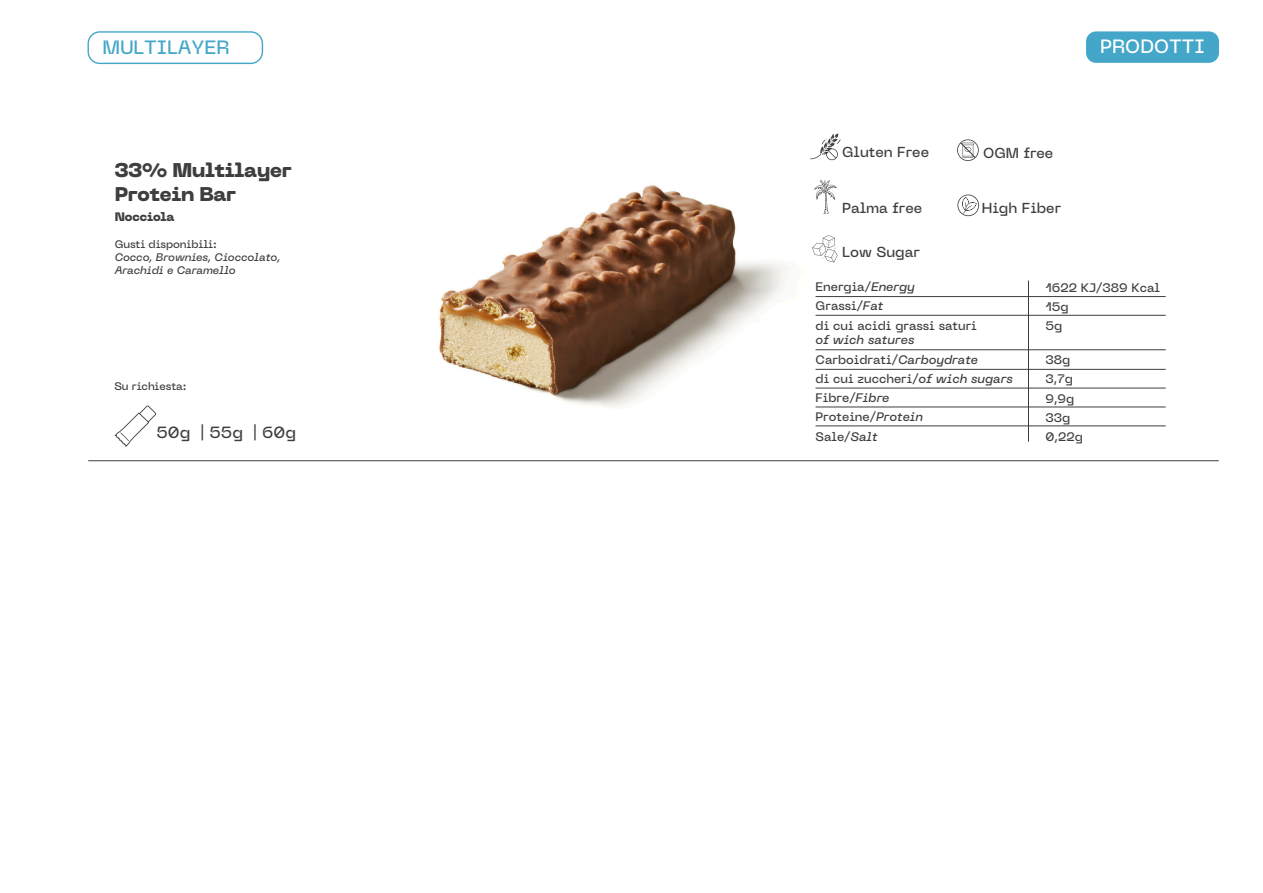
<style>
.page{position:relative;width:1263px;height:893px;background:#fff}
.page>*{position:absolute;margin:0;border:0;box-sizing:border-box;transform-origin:0 0}
.t1{font:800 19.8px/23.7px "PP Neue Machina";letter-spacing:-.01em;color:#3e3e3f}
.t2{font:500 19.2px "PP Neue Machina Inktrap";color:#44a7c9}
.t3{font:500 19.2px "PP Neue Machina Inktrap";color:#fff}
.t4{font:500 16.05px "PP Neue Machina Inktrap";color:#3e3e3f}
.t5{font:500 14.4px "PP Neue Machina Inktrap";color:#3e3e3f}
.t6{font:500 12.3px/19.2px "PP Neue Machina Inktrap";color:#3e3e3f}
.t7{font:italic 500 12.3px "PP Neue Machina";color:#3e3e3f}
.t8{font:800 12.3px "PP Neue Machina";letter-spacing:-.01em;color:#3e3e3f}
.t9{font:italic 500 10.95px/13px "PP Neue Machina Inktrap";letter-spacing:-.01em;color:#3e3e3f}
.t10{font:500 10.95px "PP Neue Machina Inktrap";letter-spacing:-.01em;color:#3e3e3f}
.s1{font-family:"PP Neue Machina";font-style:italic}
</style>
<div class="page">
<div style="left:88px;top:31px;width:175px;height:33px;border:1px solid #44a7c9;border-radius:12px"></div>
<img style="left:439px;top:133px;width:447px;height:293px">
<hr style="left:88px;top:460px;width:1131px;height:1px;background:#3e3e3f">
<svg style="left:115px;top:405px;width:41px;height:42px"></svg>
<hr style="left:1028px;top:281px;width:1px;height:161px;background:#3e3e3f">
<hr style="left:815px;top:296px;width:351px;height:1px;background:#3e3e3f">
<hr style="left:815px;top:315px;width:351px;height:1px;background:#3e3e3f">
<hr style="left:815px;top:349px;width:351px;height:1px;background:#3e3e3f">
<hr style="left:815px;top:369px;width:351px;height:1px;background:#3e3e3f">
<hr style="left:815px;top:388px;width:351px;height:1px;background:#3e3e3f">
<hr style="left:815px;top:407px;width:351px;height:1px;background:#3e3e3f">
<hr style="left:815px;top:426px;width:351px;height:1px;background:#3e3e3f">
<svg style="left:810px;top:134px;width:31px;height:27px"></svg>
<svg style="left:957px;top:139px;width:22px;height:22px"></svg>
<svg style="left:814px;top:180px;width:23px;height:34px"></svg>
<svg style="left:957px;top:195px;width:22px;height:21px"></svg>
<div style="left:1086px;top:31px;width:133px;height:32px;background:#44a7c9;border-radius:10px"></div>
<svg style="left:812px;top:235px;width:25px;height:27px"></svg>
<h2 class="t2" style="left:103px;top:35px;width:128px">MULTILAYER</h2>
<h1 class="t1" style="left:115px;top:159px;width:178px">33% Multilayer<br>Protein Bar</h1>
<p class="t8" style="left:115px;top:208px;width:61px">Nocciola</p>
<p class="t10" style="left:115px;top:237px;width:104px">Gusti disponibili:</p>
<p class="t9" style="left:115px;top:251px;width:167px">Cocco, Brownies, Cioccolato,<br>Arachidi e Caramello</p>
<p class="t10" style="left:114px;top:380px;width:73px">Su richiesta:</p>
<h3 class="t4" style="left:156px;top:422px;width:141px">50g | 55g | 60g</h3>
<p class="t5" style="left:842px;top:143px;width:89px">Gluten Free</p>
<p class="t5" style="left:983px;top:144px;width:72px">OGM free</p>
<p class="t5" style="left:842px;top:198px;width:82px">Palma free</p>
<p class="t5" style="left:842px;top:242px;width:79px">Low Sugar</p>
<p class="t5" style="left:982px;top:198px;width:81px">High Fiber</p>
<h2 class="t3" style="left:1100px;top:34px;width:106px">PRODOTTI</h2>
<p class="t6" style="left:815px;top:277px;width:163px">Energia/<span class="s1">Energy<br></span>Grassi/<span class="s1">Fat<br></span>di cui acidi grassi saturi</p>
<p class="t7" style="left:815px;top:332px;width:100px">of wich satures</p>
<p class="t6" style="left:815px;top:350px;width:199px">Carboidrati/<span class="s1">Carboydrate<br></span>di cui zuccheri/<span class="s1">of wich sugars<br></span>Fibre/<span class="s1">Fibre<br></span>Proteine/<span class="s1">Protein<br></span>Sale/<span class="s1">Salt</span></p>
<p class="t6" style="left:1045px;top:278px;width:116px">1622 KJ/389 Kcal<br>15g<br>5g</p>
<p class="t6" style="left:1045px;top:350px;width:39px">38g<br>3,7g<br>9,9g<br>33g<br>0,22g</p>
</div>
